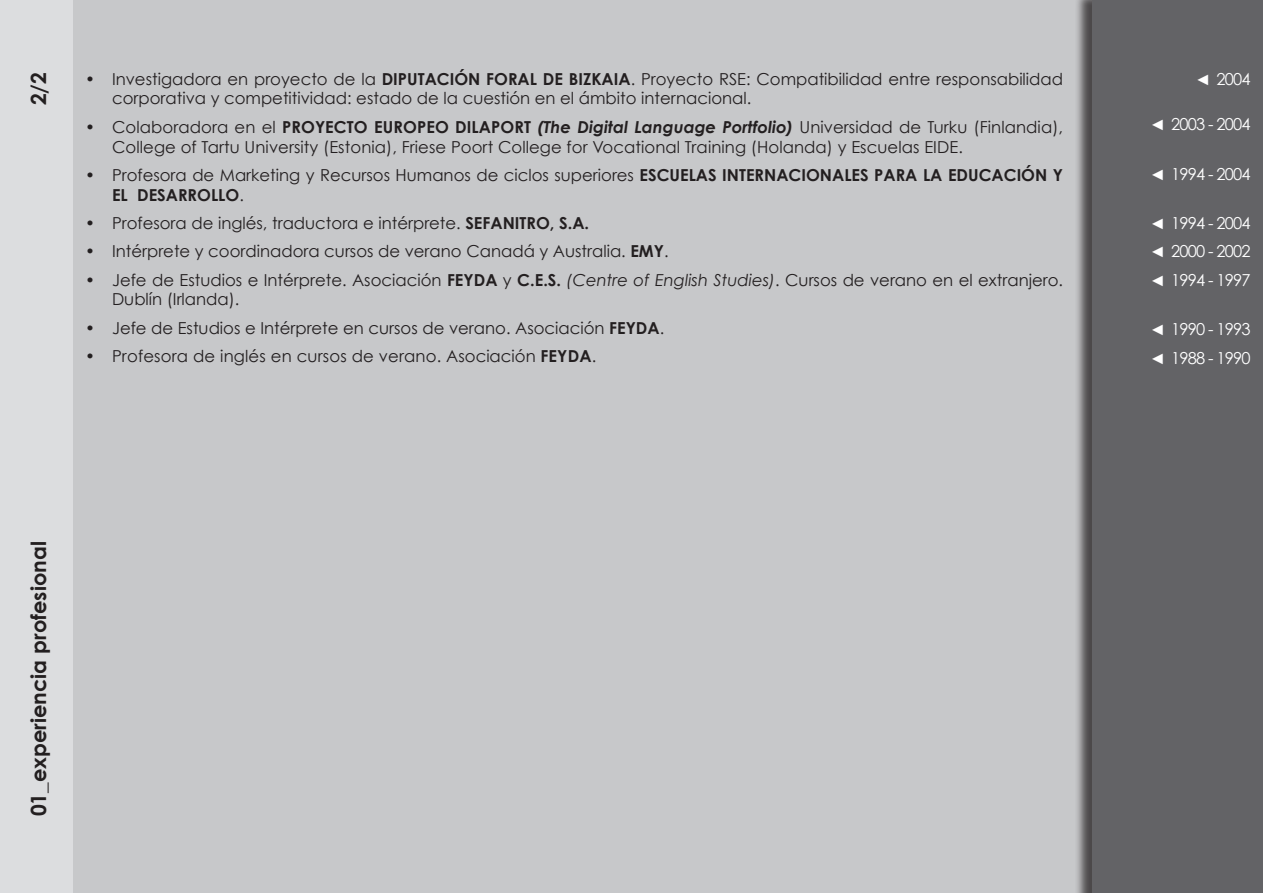
<style>
.page{position:relative;width:1263px;height:893px;background:#fff}
.page>*{position:absolute;margin:0;border:0;box-sizing:border-box;transform-origin:0 0}
.t1{font:700 21px "Century Gothic";color:#231f20}
.t2{font:16.5px/19.8px "Century Gothic";color:#231f20}
.t3{font:16.5px "Century Gothic";letter-spacing:-.05em;color:#fff}
.s1{font-weight:700}
.s2{font-weight:700;font-style:italic}
.s3{font-style:italic}
.s4{font-family:"Century";font-size:15px}
</style>
<div class="page">
<div style="left:0;top:0;width:1093px;height:893px;background:#c7c8ca"></div>
<div style="left:0;top:0;width:72px;height:893px;background:#dcdddf"></div>
<div style="left:1074px;top:0;width:189px;height:893px;background:#231f20;opacity:.75"></div>
<div style="left:1093px;top:0;width:170px;height:893px;background:#636366"></div>
<p class="t1" style="left:25px;top:105px;width:35px;rotate:-90deg">2/2</p>
<p class="t2" style="left:112px;top:69px;width:952px;text-indent:-27px">• Investigadora en proyecto de la <span class="s1">DIPUTACIÓN FORAL DE BIZKAIA</span>. Proyecto RSE: Compatibilidad entre responsabilidad corporativa y competitividad: estado de la cuestión en el ámbito internacional.</p>
<p class="t2" style="left:112px;top:117px;width:952px;text-indent:-27px">• Colaboradora en el <span class="s1">PROYECTO EUROPEO DILAPORT</span> <span class="s2">(The Digital Language Portfolio)</span> Universidad de Turku (Finlandia),<br>College of Tartu University (Estonia), Friese Poort College for Vocational Training (Holanda) y Escuelas EIDE.</p>
<p class="t2" style="left:112px;top:165px;width:952px;text-indent:-27px">• Profesora de Marketing y Recursos Humanos de ciclos superiores <span class="s1">ESCUELAS INTERNACIONALES PARA LA EDUCACIÓN Y<br>EL DESARROLLO</span>.</p>
<p class="t2" style="left:85px;top:213px;width:506px">• Profesora de inglés, traductora e intérprete. <span class="s1">SEFANITRO, S.A.</span></p>
<p class="t2" style="left:85px;top:241px;width:585px">• Intérprete y coordinadora cursos de verano Canadá y Australia. <span class="s1">EMY</span>.</p>
<p class="t2" style="left:112px;top:269px;width:952px;text-indent:-27px">• Jefe de Estudios e Intérprete. Asociación <span class="s1">FEYDA</span> y <span class="s1">C.E.S.</span> <span class="s3">(Centre of English Studies)</span>. Cursos de verano en el extranjero.<br>Dublín (Irlanda).</p>
<p class="t2" style="left:85px;top:318px;width:581px">• Jefe de Estudios e Intérprete en cursos de verano. Asociación <span class="s1">FEYDA</span>.</p>
<p class="t2" style="left:85px;top:346px;width:513px">• Profesora de inglés en cursos de verano. Asociación <span class="s1">FEYDA</span>.</p>
<p class="t1" style="left:25px;top:816px;width:277px;rotate:-90deg">01_experiencia profesional</p>
<p class="t3" style="left:1195px;top:69px;width:57px"><span class="s4">◄</span> 2004</p>
<p class="t3" style="left:1150px;top:114px;width:102px"><span class="s4">◄</span> 2003 - 2004</p>
<p class="t3" style="left:1150px;top:164px;width:102px"><span class="s4">◄</span> 1994 - 2004</p>
<p class="t3" style="left:1150px;top:213px;width:102px"><span class="s4">◄</span> 1994 - 2004</p>
<p class="t3" style="left:1150px;top:241px;width:102px"><span class="s4">◄</span> 2000 - 2002</p>
<p class="t3" style="left:1150px;top:270px;width:102px"><span class="s4">◄</span> 1994 - 1997</p>
<p class="t3" style="left:1150px;top:319px;width:102px"><span class="s4">◄</span> 1990 - 1993</p>
<p class="t3" style="left:1150px;top:348px;width:102px"><span class="s4">◄</span> 1988 - 1990</p>
</div>
